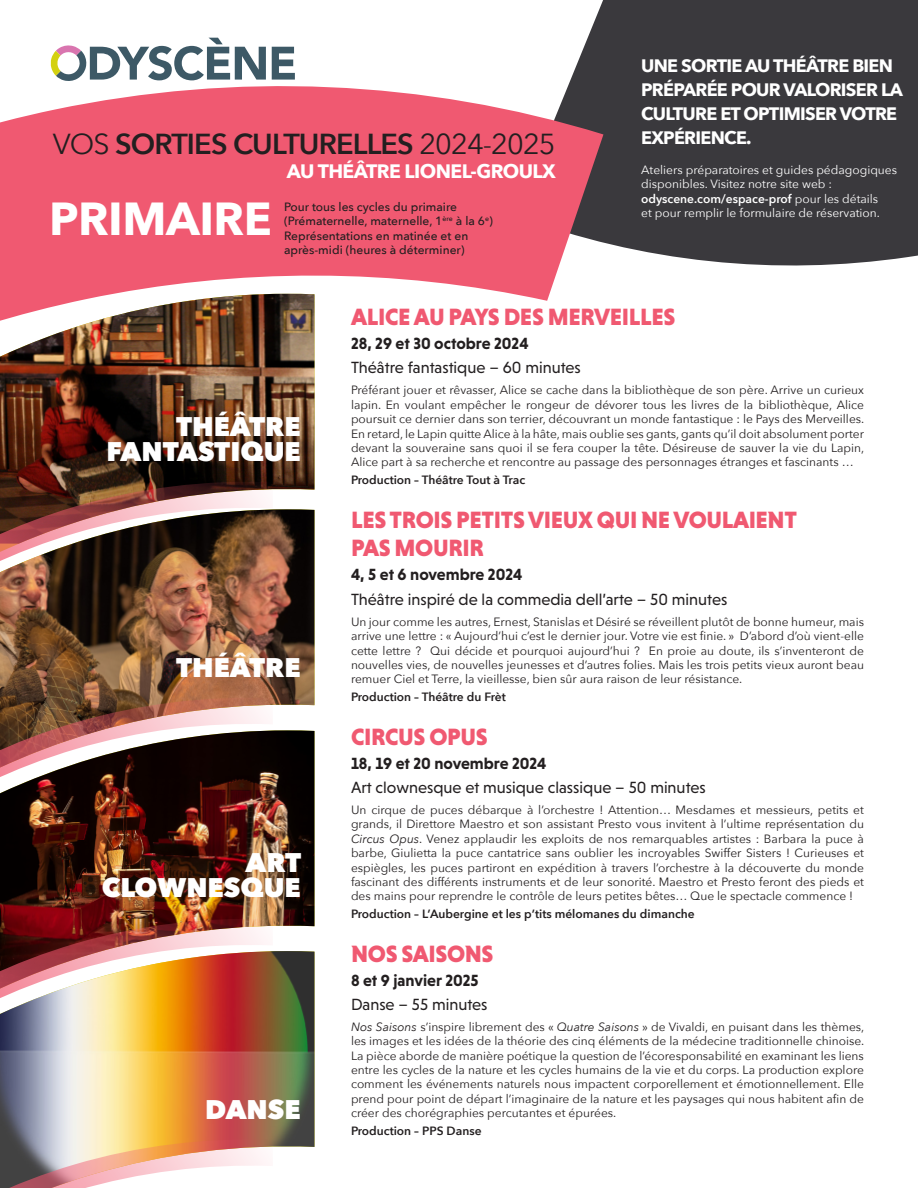
<style>
.page{position:relative;width:918px;height:1188px;background:#fff}
.page>*{position:absolute;margin:0;border:0;box-sizing:border-box;transform-origin:0 0}
.t1{font:700 46.2px "Avenir Next";letter-spacing:-.01em;color:#fff}
.t2{font:600 28.8px "Avenir Next";letter-spacing:-.03em;color:#231f20}
.t3{font:800 26.85px "Avenir Next";color:#fff}
.Texte{font:900 24px "Niveau Grotesk";letter-spacing:-.015em;color:#f05971}
.t4{font:700 19.35px "Avenir Next";letter-spacing:-.03em;color:#fff}
.t5{font:700 18px/24px "Avenir Next";letter-spacing:-.04em;color:#fff}
.Texte-2{font:16.5px "Niveau Grotesk";color:#231f20}
.Texte-3{font:700 16.5px "Niveau Grotesk";color:#231f20}
.t6{font:12px/14.4px "Avenir Next";color:#231f20;text-align:justify}
.t7{font:600 12px "Avenir Next";color:#231f20}
.t8{font:500 12px "Avenir Next";color:#231f20}
.t9{font:12px/14.4px "Avenir Next";color:#fff}
.t10{font:600 12px "Avenir Next";color:#fff}
.s1{font-weight:400}
.s2{font-style:italic}
</style>
<div class="page">
<img style="left:0;top:877px;width:314px;height:50px">
<img style="left:0;top:951px;width:314px;height:196px">
<img style="left:0;top:917px;width:273px;height:87px">
<svg style="left:0;top:1137px;width:273px;height:51px"></svg>
<div style="left:573px;top:0;width:345px;height:266px;background:#3a393d"></div>
<img style="left:0;top:72px;width:603px;height:805px">
<svg style="left:272px;top:47px;width:23px;height:33px"></svg>
<svg style="left:51px;top:38px;width:215px;height:44px"></svg>
<p class="t2" style="left:53px;top:120px;width:504px"><span class="s1">VOS</span> SORTIES CULTURELLES <span class="s1">2024-2025</span></p>
<p class="t4" style="left:287px;top:154px;width:270px">AU THÉÂTRE LIONEL-GROULX</p>
<p class="t1" style="left:49px;top:179px;width:224px">PRIMAIRE</p>
<p class="t8" style="left:284px;top:196px;width:175px">Pour tous les cycles du primaire</p>
<p class="t8" style="left:284px;top:211px;width:210px">(Prématernelle, maternelle, 1<sup>ère</sup> à la 6<sup>e</sup>)</p>
<p class="t8" style="left:284px;top:225px;width:186px">Représentations en matinée et en</p>
<p class="t8" style="left:284px;top:240px;width:182px">après-midi (heures à déterminer)</p>
<p class="t5" style="left:641px;top:53px;width:253px">UNE SORTIE AU THÉÂTRE BIEN</p>
<p class="t5" style="left:641px;top:77px;width:263px">PRÉPARÉE POUR VALORISER LA<br>CULTURE ET OPTIMISER VOTRE<br>EXPÉRIENCE.</p>
<p class="t9" style="left:641px;top:162px;width:257px">Ateliers préparatoires et guides pédagogiques disponibles. Visitez notre site web :</p>
<p class="t10" style="left:641px;top:188px;width:239px">odyscene.com/espace-prof <span class="s1">pour les détails</span></p>
<p class="t9" style="left:641px;top:205px;width:240px">et pour remplir le formulaire de réservation.</p>
<p class="t3" style="left:176px;top:410px;width:126px">THÉÂTRE</p>
<p class="t3" style="left:106px;top:435px;width:196px">FANTASTIQUE</p>
<p class="t3" style="left:176px;top:651px;width:126px">THÉÂTRE</p>
<p class="t3" style="left:246px;top:845px;width:57px">ART</p>
<p class="t3" style="left:102px;top:871px;width:200px">CLOWNESQUE</p>
<p class="t3" style="left:205px;top:1093px;width:97px">DANSE</p>
<p class="Texte" style="left:351px;top:303px;width:326px">ALICE AU PAYS DES MERVEILLES</p>
<p class="Texte-3" style="left:351px;top:334px;width:179px">28, 29 et 30 octobre 2024</p>
<p class="Texte-2" style="left:351px;top:358px;width:231px">Théâtre fantastique – 60 minutes</p>
<p class="t6" style="left:351px;top:382px;width:515px">Préférant jouer et rêvasser, Alice se cache dans la bibliothèque de son père. Arrive un curieux lapin. En voulant empêcher le rongeur de dévorer tous les livres de la bibliothèque, Alice poursuit ce dernier dans son terrier, découvrant un monde fantastique : le Pays des Merveilles.<br>En retard, le Lapin quitte Alice à la hâte, mais oublie ses gants, gants qu’il doit absolument porter devant la souveraine sans quoi il se fera couper la tête. Désireuse de sauver la vie du Lapin, Alice part à sa recherche et rencontre au passage des personnages étranges et fascinants …</p>
<p class="t7" style="left:351px;top:470px;width:176px">Production – Théâtre Tout à Trac</p>
<p class="Texte" style="left:351px;top:505px;width:447px">LES TROIS PETITS VIEUX QUI NE VOULAIENT</p>
<p class="Texte" style="left:351px;top:534px;width:134px">PAS MOURIR</p>
<p class="Texte-3" style="left:351px;top:565px;width:173px">4, 5 et 6 novembre 2024</p>
<p class="Texte-2" style="left:351px;top:590px;width:378px">Théâtre inspiré de la commedia dell’arte – 50 minutes</p>
<p class="t6" style="left:351px;top:614px;width:515px">Un jour comme les autres, Ernest, Stanislas et Désiré se réveillent plutôt de bonne humeur, mais arrive une lettre : « Aujourd’hui c’est le dernier jour. Votre vie est finie. » D’abord d’où vient-elle cette lettre ? Qui décide et pourquoi aujourd’hui ? En proie au doute, ils s’inventeront de nouvelles vies, de nouvelles jeunesses et d’autres folies. Mais les trois petits vieux auront beau remuer Ciel et Terre, la vieillesse, bien sûr aura raison de leur résistance.</p>
<p class="t7" style="left:351px;top:687px;width:156px">Production – Théâtre du Frèt</p>
<p class="Texte" style="left:351px;top:722px;width:138px">CIRCUS OPUS</p>
<p class="Texte-3" style="left:351px;top:754px;width:197px">18, 19 et 20 novembre 2024</p>
<p class="Texte-2" style="left:351px;top:778px;width:356px">Art clownesque et musique classique – 50 minutes</p>
<p class="t6" style="left:351px;top:802px;width:515px">Un cirque de puces débarque à l’orchestre ! Attention… Mesdames et messieurs, petits et grands, il Direttore Maestro et son assistant Presto vous invitent à l’ultime représentation du <span class="s2">Circus Opus</span>. Venez applaudir les exploits de nos remarquables artistes : Barbara la puce à barbe, Giulietta la puce cantatrice sans oublier les incroyables Swiffer Sisters ! Curieuses et espiègles, les puces partiront en expédition à travers l’orchestre à la découverte du monde fascinant des différents instruments et de leur sonorité. Maestro et Presto feront des pieds et des mains pour reprendre le contrôle de leurs petites bêtes… Que le spectacle commence !</p>
<p class="t7" style="left:351px;top:904px;width:345px">Production – L’Aubergine et les p’tits mélomanes du dimanche</p>
<p class="Texte" style="left:351px;top:939px;width:144px">NOS SAISONS</p>
<p class="Texte-3" style="left:351px;top:971px;width:129px">8 et 9 janvier 2025</p>
<p class="Texte-2" style="left:351px;top:995px;width:138px">Danse – 55 minutes</p>
<p class="t6" style="left:351px;top:1019px;width:515px"><span class="s2">Nos Saisons</span> s’inspire librement des « <span class="s2">Quatre Saisons</span> » de Vivaldi, en puisant dans les thèmes, les images et les idées de la théorie des cinq éléments de la médecine traditionnelle chinoise.<br>La pièce aborde de manière poétique la question de l’écoresponsabilité en examinant les liens entre les cycles de la nature et les cycles humains de la vie et du corps. La production explore comment les événements naturels nous impactent corporellement et émotionnellement. Elle prend pour point de départ l’imaginaire de la nature et les paysages qui nous habitent afin de créer des chorégraphies percutantes et épurées.</p>
<p class="t7" style="left:351px;top:1121px;width:132px">Production – PPS Danse</p>
</div>
